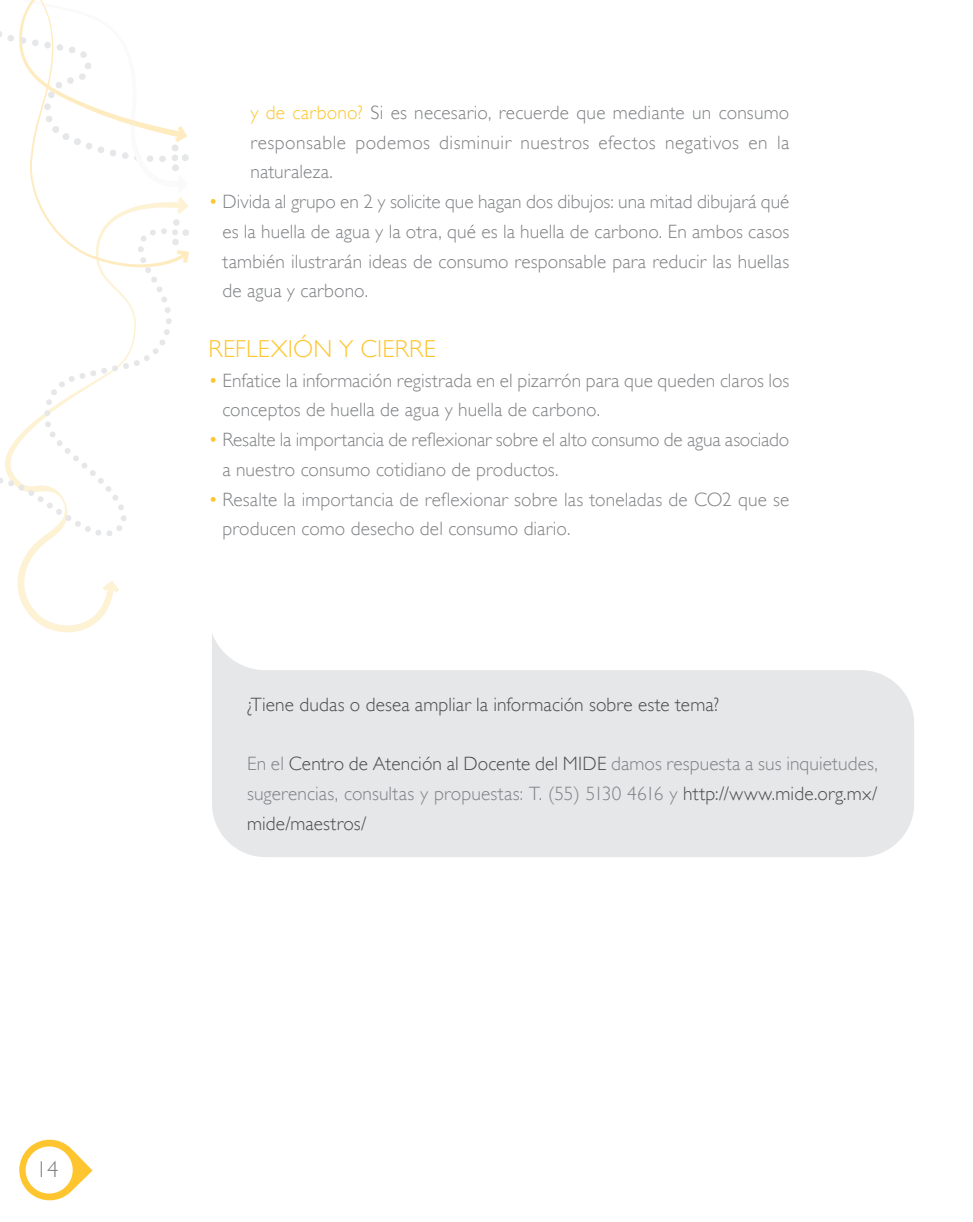
<style>
.page{position:relative;width:973px;height:1222px;background:#fff}
.page>*{position:absolute;margin:0;border:0;box-sizing:border-box;transform-origin:0 0}
.t1{font:300 24.5px "Gill Sans";letter-spacing:.01em;color:#fec52e}
.t2{font:300 22.75px "Gill Sans";color:#808285}
.t3{font:300 19.25px/29.8px "Gill Sans";letter-spacing:.005em;color:#808285;text-align:justify}
.t4{font:300 19.25px "Gill Sans";letter-spacing:.005em;color:#4b4c4d}
.s1{color:#fec52e}
.s2{color:#4b4c4d}
</style>
<div class="page">
<svg style="left:19px;top:1139px;width:74px;height:62px"></svg>
<svg style="left:17px;top:536px;width:102px;height:96px"></svg>
<svg style="left:0;top:268px;width:172px;height:268px"></svg>
<svg style="left:34px;top:192px;width:155px;height:76px"></svg>
<svg style="left:212px;top:634px;width:702px;height:223px"></svg>
<svg style="left:0;top:0;width:189px;height:192px"></svg>
<p class="t2" style="left:36px;top:1156px;width:24px">14</p>
<p class="t3" style="left:250px;top:98px;width:540px"><span class="s1">y de carbono?</span> Si es necesario, recuerde que mediante un consumo responsable podemos disminuir nuestros efectos negativos en la naturaleza.</p>
<p class="t3" style="left:222px;top:187px;width:568px;text-indent:-14px"><span class="s1">•</span> Divida al grupo en 2 y solicite que hagan dos dibujos: una mitad dibujará qué es la huella de agua y la otra, qué es la huella de carbono. En ambos casos también ilustrarán ideas de consumo responsable para reducir las huellas de agua y carbono.</p>
<p class="t1" style="left:208px;top:334px;width:229px">REFLEXIÓN Y CIERRE</p>
<p class="t3" style="left:222px;top:365px;width:568px;text-indent:-14px"><span class="s1">•</span> Enfatice la información registrada en el pizarrón para que queden claros los conceptos de huella de agua y huella de carbono.</p>
<p class="t3" style="left:222px;top:425px;width:568px;text-indent:-14px"><span class="s1">•</span> Resalte la importancia de reflexionar sobre el alto consumo de agua asociado a nuestro consumo cotidiano de productos.</p>
<p class="t3" style="left:222px;top:484px;width:568px;text-indent:-14px"><span class="s1">•</span> Resalte la importancia de reflexionar sobre las toneladas de CO2 que se producen como desecho del consumo diario.</p>
<p class="t4" style="left:247px;top:693px;width:473px">¿Tiene dudas o desea ampliar la información sobre este tema?</p>
<p class="t3" style="left:247px;top:749px;width:632px">En el <span class="s2">Centro de Atención al Docente del MIDE</span> damos respuesta a sus inquietudes, sugerencias, consultas y propuestas: T. (55) 5130 4616 y <span class="s2">http://www.mide.org.mx/ mide/maestros/</span></p>
</div>
